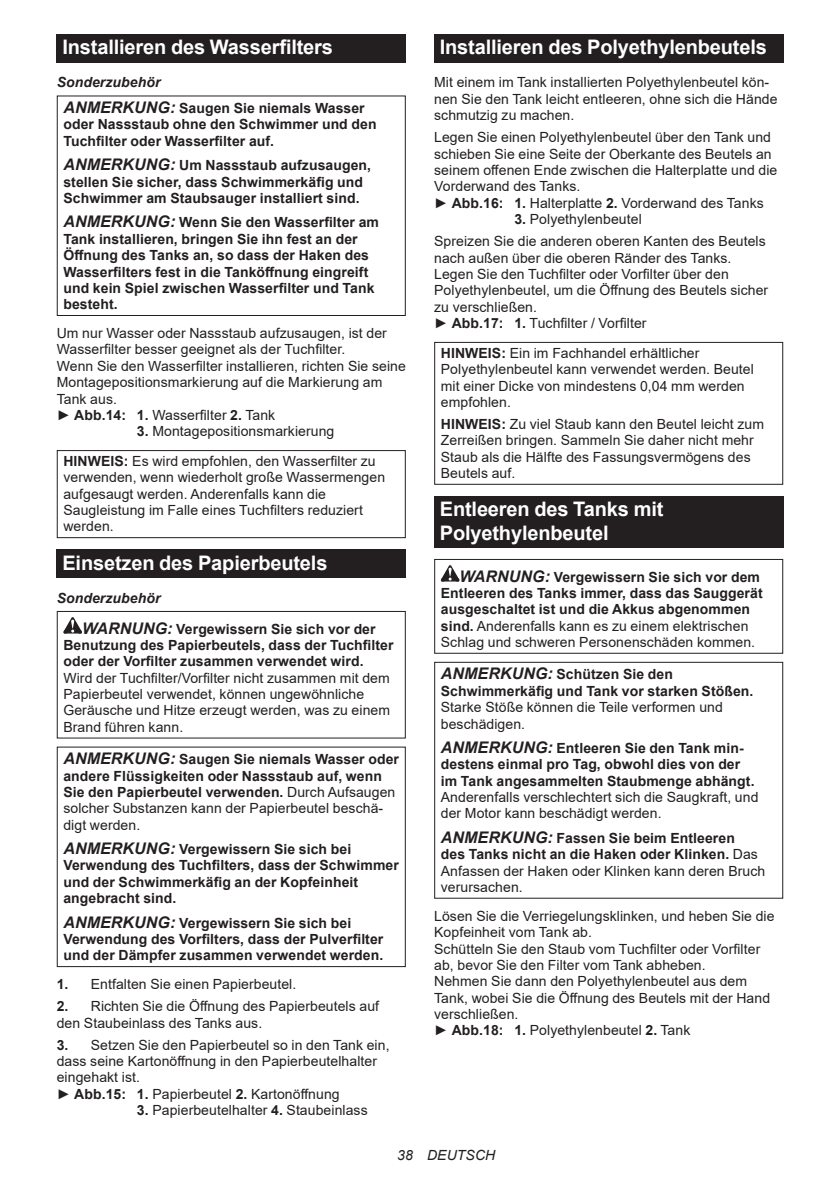
<style>
.page{position:relative;width:840px;height:1191px;background:#fff}
.page>*{position:absolute;margin:0;border:0;box-sizing:border-box;transform-origin:0 0}
.t1{font:700 20px/23.4px "Arial";letter-spacing:-.01em;color:#fff}
.t2{font:14px/16.4px "Arial";letter-spacing:.005em;color:#231f20}
.t3{font:700 14px/16.4px "Arial";letter-spacing:.005em;color:#231f20}
.t4{font:italic 14px "Arial";letter-spacing:.005em;color:#231f20}
.s1{font-style:italic}
.s2{font-style:italic;font-size:16px}
.s3{font-weight:700}
.s4{font-weight:400}
</style>
<div class="page">
<div style="left:57px;top:34px;width:348px;height:29px;background:#231f20"></div>
<div style="left:57px;top:95px;width:348px;height:221px;border:1px solid #231f20"></div>
<div style="left:57px;top:450px;width:348px;height:88px;border:1px solid #231f20"></div>
<div style="left:57px;top:549px;width:348px;height:29px;background:#231f20"></div>
<svg style="left:63px;top:617px;width:19px;height:16px"></svg>
<div style="left:57px;top:611px;width:348px;height:127px;border:1px solid #231f20"></div>
<div style="left:57px;top:746px;width:348px;height:221px;border:1px solid #231f20"></div>
<div style="left:434px;top:34px;width:348px;height:29px;background:#231f20"></div>
<div style="left:434px;top:342px;width:348px;height:143px;border:1px solid #231f20"></div>
<div style="left:434px;top:496px;width:348px;height:52px;background:#231f20"></div>
<svg style="left:440px;top:565px;width:19px;height:16px"></svg>
<div style="left:434px;top:559px;width:348px;height:95px;border:1px solid #231f20"></div>
<div style="left:434px;top:662px;width:348px;height:236px;border:1px solid #231f20"></div>
<h1 class="t1" style="left:62px;top:36px;width:272px">Installieren des Wasserfilters</h1>
<p class="t3" style="left:63px;top:70px;width:303px;line-height:25.6px;text-indent:-7px"><span class="s1">Sonderzubehör<br></span><span class="s2">ANMERKUNG:</span> Saugen Sie niemals Wasser</p>
<p class="t3" style="left:63px;top:116px;width:314px">oder Nassstaub ohne den Schwimmer und den<br>Tuchfilter oder Wasserfilter auf.</p>
<p class="t3" style="left:63px;top:157px;width:309px"><span class="s2">ANMERKUNG:</span> Um Nassstaub aufzusaugen, stellen Sie sicher, dass Schwimmerkäfig und<br>Schwimmer am Staubsauger installiert sind.</p>
<p class="t3" style="left:63px;top:214px;width:317px"><span class="s2">ANMERKUNG:</span> Wenn Sie den Wasserfilter am Tank installieren, bringen Sie ihn fest an der Öffnung des Tanks an, so dass der Haken des Wasserfilters fest in die Tanköffnung eingreift und kein Spiel zwischen Wasserfilter und Tank besteht.</p>
<p class="t2" style="left:57px;top:325px;width:350px">Um nur Wasser oder Nassstaub aufzusaugen, ist der Wasserfilter besser geeignet als der Tuchfilter.<br>Wenn Sie den Wasserfilter installieren, richten Sie seine Montagepositionsmarkierung auf die Markierung am Tank aus.<br>► <span class="s3">Abb.14: 1.</span> Wasserfilter <span class="s3">2.</span> Tank</p>
<p class="t2" style="left:63px;top:416px;width:313px;line-height:29.6px;text-indent:73px"><span class="s3">3.</span> Montagepositionsmarkierung<br><span class="s3">HINWEIS:</span> Es wird empfohlen, den Wasserfilter zu</p>
<p class="t2" style="left:63px;top:469px;width:323px">verwenden, wenn wiederholt große Wassermengen aufgesaugt werden. Anderenfalls kann die Saugleistung im Falle eines Tuchfilters reduziert werden.</p>
<h1 class="t1" style="left:62px;top:551px;width:266px">Einsetzen des Papierbeutels</h1>
<p class="t3" style="left:82px;top:583px;width:295px;line-height:30.6px;text-indent:-25px"><span class="s1">Sonderzubehör<br></span><span class="s2">WARNUNG:</span> Vergewissern Sie sich vor der</p>
<p class="t3" style="left:63px;top:637px;width:331px">Benutzung des Papierbeutels, dass der Tuchfilter oder der Vorfilter zusammen verwendet wird.</p>
<p class="t2" style="left:63px;top:669px;width:328px">Wird der Tuchfilter/Vorfilter nicht zusammen mit dem Papierbeutel verwendet, können ungewöhnliche Geräusche und Hitze erzeugt werden, was zu einem Brand führen kann.</p>
<p class="t3" style="left:63px;top:751px;width:337px"><span class="s2">ANMERKUNG:</span> Saugen Sie niemals Wasser oder andere Flüssigkeiten oder Nassstaub auf, wenn Sie den Papierbeutel verwenden. <span class="s4">Durch Aufsaugen solcher Substanzen kann der Papierbeutel beschä&shy;digt werden.</span></p>
<p class="t3" style="left:63px;top:841px;width:337px"><span class="s2">ANMERKUNG:</span> Vergewissern Sie sich bei Verwendung des Tuchfilters, dass der Schwimmer und der Schwimmerkäfig an der Kopfeinheit angebracht sind.</p>
<p class="t3" style="left:63px;top:914px;width:321px"><span class="s2">ANMERKUNG:</span> Vergewissern Sie sich bei<br>Verwendung des Vorfilters, dass der Pulverfilter und der Dämpfer zusammen verwendet werden.</p>
<p class="t2" style="left:57px;top:976px;width:241px"><span class="s3">1.</span> Entfalten Sie einen Papierbeutel.</p>
<p class="t2" style="left:57px;top:998px;width:324px"><span class="s3">2.</span> Richten Sie die Öffnung des Papierbeutels auf den Staubeinlass des Tanks aus.</p>
<p class="t2" style="left:57px;top:1036px;width:334px"><span class="s3">3.</span> Setzen Sie den Papierbeutel so in den Tank ein, dass seine Kartonöffnung in den Papierbeutelhalter eingehakt ist.<br>► <span class="s3">Abb.15: 1.</span> Papierbeutel <span class="s3">2.</span> Kartonöffnung</p>
<p class="t2" style="left:137px;top:1102px;width:232px"><span class="s3">3.</span> Papierbeutelhalter <span class="s3">4.</span> Staubeinlass</p>
<h1 class="t1" style="left:439px;top:36px;width:328px">Installieren des Polyethylenbeutels</h1>
<p class="t2" style="left:434px;top:74px;width:344px">Mit einem im Tank installierten Polyethylenbeutel kön&shy;nen Sie den Tank leicht entleeren, ohne sich die Hände schmutzig zu machen.</p>
<p class="t2" style="left:434px;top:129px;width:344px">Legen Sie einen Polyethylenbeutel über den Tank und schieben Sie eine Seite der Oberkante des Beutels an seinem offenen Ende zwischen die Halterplatte und die Vorderwand des Tanks.<br>► <span class="s3">Abb.16: 1.</span> Halterplatte <span class="s3">2.</span> Vorderwand des Tanks</p>
<p class="t2" style="left:434px;top:208px;width:333px;line-height:22px;text-indent:80px"><span class="s3">3.</span> Polyethylenbeutel<br>Spreizen Sie die anderen oberen Kanten des Beutels</p>
<p class="t2" style="left:434px;top:249px;width:335px">nach außen über die oberen Ränder des Tanks.<br>Legen Sie den Tuchfilter oder Vorfilter über den Polyethylenbeutel, um die Öffnung des Beutels sicher zu verschließen.<br>► <span class="s3">Abb.17: 1.</span> Tuchfilter / Vorfilter</p>
<p class="t2" style="left:440px;top:344px;width:314px"><span class="s3">HINWEIS:</span> Ein im Fachhandel erhältlicher Polyethylenbeutel kann verwendet werden. Beutel mit einer Dicke von mindestens 0,04 mm werden empfohlen.</p>
<p class="t2" style="left:440px;top:416px;width:324px"><span class="s3">HINWEIS:</span> Zu viel Staub kann den Beutel leicht zum Zerreißen bringen. Sammeln Sie daher nicht mehr Staub als die Hälfte des Fassungsvermögens des Beutels auf.</p>
<h1 class="t1" style="left:439px;top:497px;width:225px">Entleeren des Tanks mit<br>Polyethylenbeutel</h1>
<p class="t3" style="left:440px;top:568px;width:323px;text-indent:19px"><span class="s2">WARNUNG:</span> Vergewissern Sie sich vor dem Entleeren des Tanks immer, dass das Sauggerät ausgeschaltet ist und die Akkus abgenommen sind. <span class="s4">Anderenfalls kann es zu einem elektrischen Schlag und schweren Personenschäden kommen.</span></p>
<p class="t3" style="left:440px;top:666px;width:314px"><span class="s2">ANMERKUNG:</span> Schützen Sie den<br>Schwimmerkäfig und Tank vor starken Stößen.</p>
<p class="t2" style="left:440px;top:699px;width:283px">Starke Stöße können die Teile verformen und beschädigen.</p>
<p class="t3" style="left:440px;top:740px;width:315px"><span class="s2">ANMERKUNG:</span> Entleeren Sie den Tank min&shy;destens einmal pro Tag, obwohl dies von der im Tank angesammelten Staubmenge abhängt.</p>
<p class="t2" style="left:440px;top:789px;width:319px">Anderenfalls verschlechtert sich die Saugkraft, und der Motor kann beschädigt werden.</p>
<p class="t3" style="left:440px;top:830px;width:326px"><span class="s2">ANMERKUNG:</span> Fassen Sie beim Entleeren<br>des Tanks nicht an die Haken oder Klinken. <span class="s4">Das Anfassen der Haken oder Klinken kann deren Bruch verursachen.</span></p>
<p class="t2" style="left:434px;top:907px;width:342px">Lösen Sie die Verriegelungsklinken, und heben Sie die Kopfeinheit vom Tank ab.<br>Schütteln Sie den Staub vom Tuchfilter oder Vorfilter ab, bevor Sie den Filter vom Tank abheben.<br>Nehmen Sie dann den Polyethylenbeutel aus dem Tank, wobei Sie die Öffnung des Beutels mit der Hand verschließen.<br>► <span class="s3">Abb.18: 1.</span> Polyethylenbeutel <span class="s3">2.</span> Tank</p>
<p class="t4" style="left:397px;top:1146px;width:99px">38 DEUTSCH</p>
</div>
